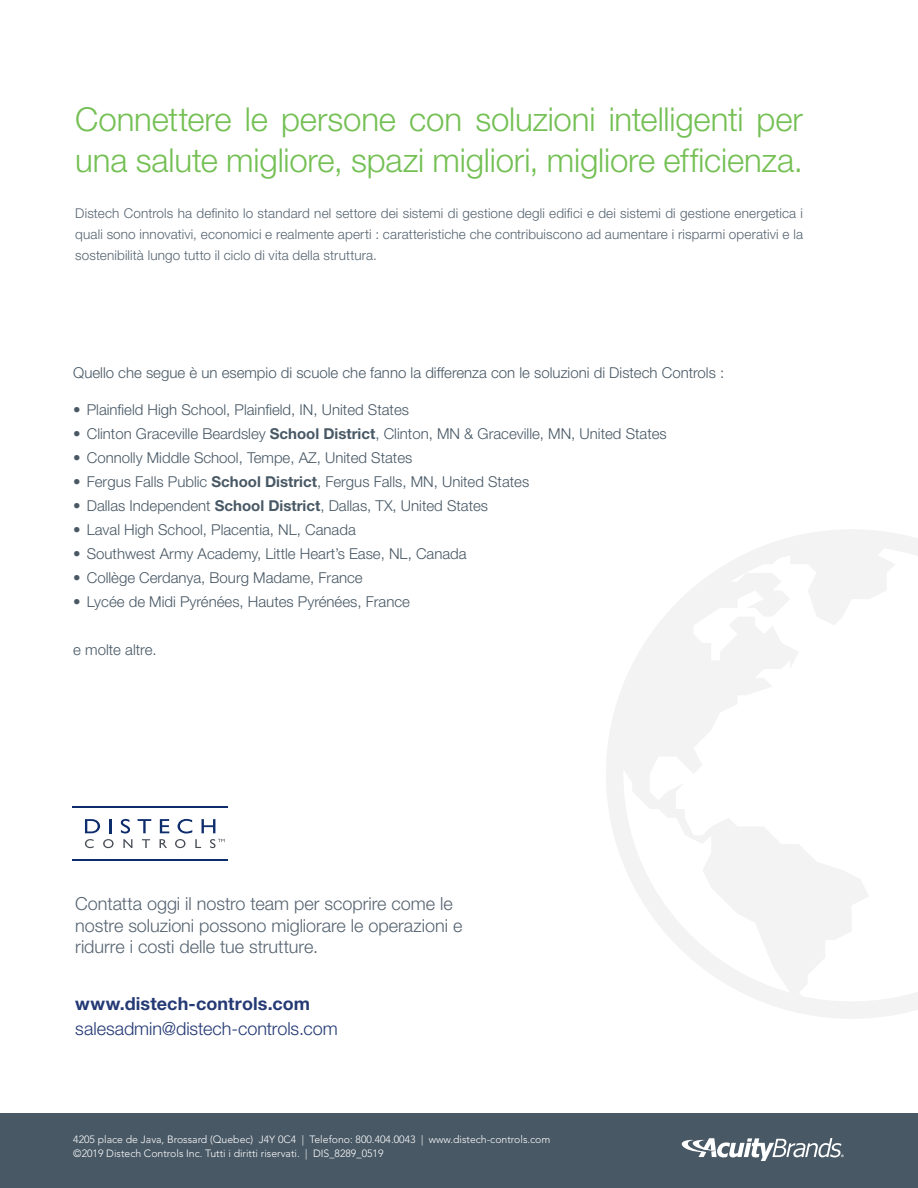
<style>
.page{position:relative;width:918px;height:1188px;background:#fff}
.page>*{position:absolute;margin:0;border:0;box-sizing:border-box;transform-origin:0 0}
.t1{font:300 33px/40.5px "Helvetica Neue LT Std";letter-spacing:-.005em;color:#74c054}
.t2{font:300 18px/21.6px "Helvetica Neue LT Std";color:#566471}
.t3{font:300 18px "Helvetica Neue LT Std";color:#253a75}
.t4{font:700 18px "Helvetica Neue LT Std";letter-spacing:.005em;color:#253a75}
.t5{font:300 15px "Helvetica Neue LT Std";color:#485865}
.t6{font:300 13.5px/21px "Helvetica Neue LT Std";letter-spacing:.01em;color:#566471;text-align:justify}
.t7{font:300 10.5px/14.4px "Avenir LT Std";color:#fff}
.s1{font-weight:700}
</style>
<div class="page">
<div style="left:0;top:1113px;width:918px;height:75px;background:#485865"></div>
<hr style="left:72px;top:859px;width:156px;height:2px;background:#0d2c6c">
<hr style="left:72px;top:806px;width:156px;height:2px;background:#0d2c6c">
<svg style="left:85px;top:819px;width:15px;height:14px"></svg>
<hr style="left:109px;top:819px;width:3px;height:14px;background:#0d2c6c">
<svg style="left:121px;top:819px;width:9px;height:14px"></svg>
<svg style="left:138px;top:819px;width:13px;height:14px"></svg>
<svg style="left:160px;top:819px;width:9px;height:14px"></svg>
<svg style="left:178px;top:819px;width:14px;height:14px"></svg>
<svg style="left:202px;top:819px;width:13px;height:14px"></svg>
<svg style="left:85px;top:839px;width:9px;height:9px"></svg>
<svg style="left:103px;top:839px;width:11px;height:9px"></svg>
<svg style="left:123px;top:839px;width:9px;height:9px"></svg>
<svg style="left:142px;top:839px;width:8px;height:9px"></svg>
<svg style="left:160px;top:839px;width:7px;height:9px"></svg>
<svg style="left:175px;top:839px;width:10px;height:9px"></svg>
<svg style="left:195px;top:839px;width:6px;height:9px"></svg>
<svg style="left:210px;top:839px;width:15px;height:9px"></svg>
<svg style="left:606px;top:530px;width:312px;height:489px"></svg>
<svg style="left:682px;top:1138px;width:162px;height:23px"></svg>
<h1 class="t1" style="left:75px;top:98px;width:729px">Connettere le persone con soluzioni intelligenti per una salute migliore, spazi migliori, migliore efficienza.</h1>
<p class="t6" style="left:75px;top:203px;width:729px">Distech Controls ha definito lo standard nel settore dei sistemi di gestione degli edifici e dei sistemi di gestione energetica i quali sono innovativi, economici e realmente aperti : caratteristiche che contribuiscono ad aumentare i risparmi operativi e la sostenibilità lungo tutto il ciclo di vita della struttura.</p>
<p class="t5" style="left:73px;top:363px;width:653px">Quello che segue è un esempio di scuole che fanno la differenza con le soluzioni di Distech Controls :</p>
<p class="t5" style="left:73px;top:401px;width:337px">• Plainfield High School, Plainfield, IN, United States</p>
<p class="t5" style="left:73px;top:425px;width:595px">• Clinton Graceville Beardsley <span class="s1">School District</span>, Clinton, MN &amp; Graceville, MN, United States</p>
<p class="t5" style="left:73px;top:449px;width:341px">• Connolly Middle School, Tempe, AZ, United States</p>
<p class="t5" style="left:73px;top:473px;width:458px">• Fergus Falls Public <span class="s1">School District</span>, Fergus Falls, MN, United States</p>
<p class="t5" style="left:73px;top:497px;width:416px">• Dallas Independent <span class="s1">School District</span>, Dallas, TX, United States</p>
<p class="t5" style="left:73px;top:521px;width:284px">• Laval High School, Placentia, NL, Canada</p>
<p class="t5" style="left:73px;top:545px;width:395px">• Southwest Army Academy, Little Heart’s Ease, NL, Canada</p>
<p class="t5" style="left:73px;top:569px;width:291px">• Collège Cerdanya, Bourg Madame, France</p>
<p class="t5" style="left:73px;top:593px;width:338px">• Lycée de Midi Pyrénées, Hautes Pyrénées, France</p>
<p class="t5" style="left:73px;top:641px;width:85px">e molte altre.</p>
<p class="t2" style="left:75px;top:893px;width:389px">Contatta oggi il nostro team per scoprire come le nostre soluzioni possono migliorare le operazioni e ridurre i costi delle tue strutture.</p>
<p class="t4" style="left:75px;top:993px;width:236px">www.distech-controls.com</p>
<p class="t3" style="left:75px;top:1017px;width:264px">salesadmin@distech-controls.com</p>
<p class="t7" style="left:73px;top:1132px;width:479px">4205 place de Java, Brossard (Quebec) J4Y 0C4 | Telefono: 800.404.0043 | www.distech-controls.com ©2019 Distech Controls Inc. Tutti i diritti riservati. | DIS_8289_0519</p>
</div>
